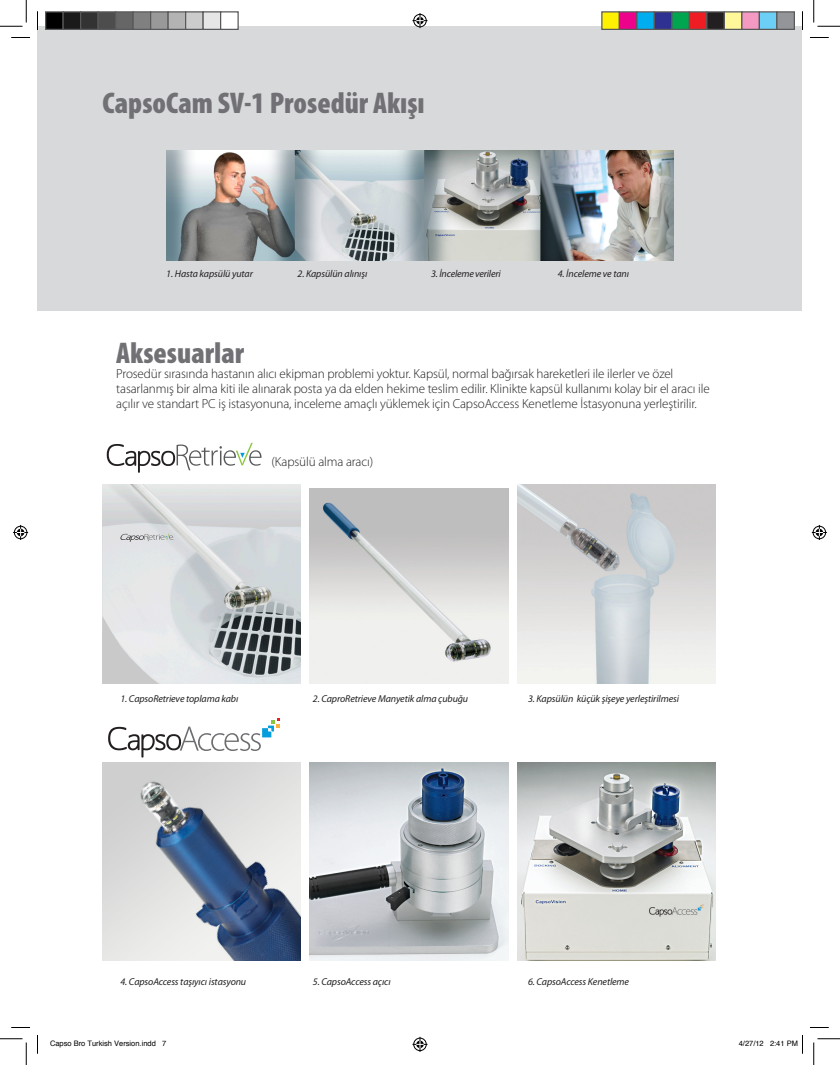
<style>
.page{position:relative;width:840px;height:1065px;background:#fff}
.page>*{position:absolute;margin:0;border:0;box-sizing:border-box;transform-origin:0 0}
.t1{font:900 condensed 30px "Myriad Pro";color:#717074}
.Main_Body_copy_Black{font:300 13.12px/15px "Myriad Pro";letter-spacing:-.01em;color:#231f20}
.Main_Body_copy_Black-2{font:italic 10px "Myriad Pro";letter-spacing:-.01em;color:#231f20}
.t2{font:7.5px "Helvetica";color:#000}
</style>
<div class="page">
<div style="left:38px;top:27px;width:764px;height:284px;background:#d8d9db"></div>
<svg style="left:108px;top:718px;width:172px;height:40px"></svg>
<svg style="left:107px;top:443px;width:155px;height:30px"></svg>
<div style="left:310px;top:485px;width:198px;height:198px;background:linear-gradient(to right,#fff,#fff)"></div>
<img style="left:310px;top:489px;width:198px;height:194px">
<img style="left:102px;top:485px;width:199px;height:198px">
<img style="left:517px;top:485px;width:199px;height:198px">
<img style="left:102px;top:762px;width:199px;height:199px">
<img style="left:310px;top:762px;width:198px;height:199px">
<img style="left:517px;top:762px;width:199px;height:199px">
<img style="left:166px;top:151px;width:508px;height:109px">
<svg style="left:11px;top:37px;width:19px;height:1px"></svg>
<svg style="left:810px;top:37px;width:19px;height:1px"></svg>
<svg style="left:11px;top:1027px;width:19px;height:1px"></svg>
<svg style="left:810px;top:1027px;width:19px;height:1px"></svg>
<svg style="left:37px;top:11px;width:1px;height:19px"></svg>
<svg style="left:37px;top:1035px;width:1px;height:19px"></svg>
<svg style="left:802px;top:11px;width:1px;height:19px"></svg>
<svg style="left:0;top:0;width:27px;height:27px"></svg>
<svg style="left:0;top:1039px;width:27px;height:26px"></svg>
<svg style="left:814px;top:0;width:26px;height:27px"></svg>
<svg style="left:814px;top:1039px;width:26px;height:26px"></svg>
<svg style="left:412px;top:13px;width:16px;height:15px"></svg>
<svg style="left:412px;top:1037px;width:16px;height:15px"></svg>
<svg style="left:13px;top:525px;width:15px;height:15px"></svg>
<svg style="left:812px;top:525px;width:15px;height:15px"></svg>
<div style="left:46px;top:12px;width:17px;height:17px;background:#000"></div>
<div style="left:45px;top:11px;width:19px;height:19px;border:1px solid #595959"></div>
<div style="left:63px;top:12px;width:18px;height:17px;background:#1a1a1a"></div>
<div style="left:62px;top:11px;width:19px;height:19px;border:1px solid #595959"></div>
<div style="left:81px;top:12px;width:17px;height:17px;background:#333"></div>
<div style="left:80px;top:11px;width:19px;height:19px;border:1px solid #595959"></div>
<div style="left:98px;top:12px;width:18px;height:17px;background:#4d4d4d"></div>
<div style="left:98px;top:11px;width:18px;height:19px;border:1px solid #595959"></div>
<div style="left:116px;top:12px;width:17px;height:17px;background:#666"></div>
<div style="left:115px;top:11px;width:19px;height:19px;border:1px solid #595959"></div>
<div style="left:133px;top:12px;width:18px;height:17px;background:#808080"></div>
<div style="left:132px;top:11px;width:19px;height:19px;border:1px solid #595959"></div>
<div style="left:151px;top:12px;width:17px;height:17px;background:#999"></div>
<div style="left:150px;top:11px;width:19px;height:19px;border:1px solid #595959"></div>
<div style="left:168px;top:12px;width:18px;height:17px;background:#b3b3b3"></div>
<div style="left:168px;top:11px;width:18px;height:19px;border:1px solid #595959"></div>
<div style="left:186px;top:12px;width:17px;height:17px;background:#ccc"></div>
<div style="left:185px;top:11px;width:19px;height:19px;border:1px solid #595959"></div>
<div style="left:203px;top:12px;width:18px;height:17px;background:#e6e6e6"></div>
<div style="left:202px;top:11px;width:19px;height:19px;border:1px solid #595959"></div>
<div style="left:221px;top:12px;width:17px;height:17px;background:#fff"></div>
<div style="left:220px;top:11px;width:19px;height:19px;border:1px solid #595959"></div>
<div style="left:602px;top:12px;width:17px;height:17px;background:#fff101"></div>
<div style="left:601px;top:11px;width:19px;height:19px;border:1px solid #595959"></div>
<div style="left:619px;top:12px;width:18px;height:17px;background:#ed028c"></div>
<div style="left:619px;top:11px;width:19px;height:19px;border:1px solid #595959"></div>
<div style="left:637px;top:12px;width:17px;height:17px;background:#00aeef"></div>
<div style="left:636px;top:11px;width:19px;height:19px;border:1px solid #595959"></div>
<div style="left:654px;top:12px;width:18px;height:17px;background:#2e3092"></div>
<div style="left:654px;top:11px;width:18px;height:19px;border:1px solid #595959"></div>
<div style="left:672px;top:12px;width:17px;height:17px;background:#00a54f"></div>
<div style="left:671px;top:11px;width:19px;height:19px;border:1px solid #595959"></div>
<div style="left:689px;top:12px;width:18px;height:17px;background:#ee1d23"></div>
<div style="left:689px;top:11px;width:19px;height:19px;border:1px solid #595959"></div>
<div style="left:707px;top:12px;width:17px;height:17px;background:#231f20"></div>
<div style="left:706px;top:11px;width:19px;height:19px;border:1px solid #595959"></div>
<div style="left:724px;top:12px;width:18px;height:17px;background:#fff79a"></div>
<div style="left:724px;top:11px;width:18px;height:19px;border:1px solid #595959"></div>
<div style="left:742px;top:12px;width:17px;height:17px;background:#f499c2"></div>
<div style="left:741px;top:11px;width:19px;height:19px;border:1px solid #595959"></div>
<div style="left:759px;top:12px;width:18px;height:17px;background:#6bcff6"></div>
<div style="left:759px;top:11px;width:19px;height:19px;border:1px solid #595959"></div>
<div style="left:777px;top:12px;width:17px;height:17px;background:#939598"></div>
<div style="left:776px;top:11px;width:19px;height:19px;border:1px solid #595959"></div>
<svg style="left:802px;top:1035px;width:1px;height:19px"></svg>
<p class="t1" style="left:102px;top:84px;width:324px">CapsoCam SV-1 Prosedür Akışı</p>
<p class="Main_Body_copy_Black-2" style="left:166px;top:268px;width:88px">1. Hasta kapsülü yutar</p>
<p class="Main_Body_copy_Black-2" style="left:298px;top:268px;width:71px">2. Kapsülün alınışı</p>
<p class="Main_Body_copy_Black-2" style="left:431px;top:268px;width:71px">3. İnceleme verileri</p>
<p class="Main_Body_copy_Black-2" style="left:558px;top:268px;width:73px">4. İnceleme ve tanı</p>
<p class="t1" style="left:116px;top:334px;width:129px">Aksesuarlar</p>
<p class="Main_Body_copy_Black" style="left:116px;top:366px;width:595px">Prosedür sırasında hastanın alıcı ekipman problemi yoktur. Kapsül, normal bağırsak hareketleri ile ilerler ve özel tasarlanmış bir alma kiti ile alınarak posta ya da elden hekime teslim edilir. Klinikte kapsül kullanımı kolay bir el aracı ile açılır ve standart PC iş istasyonuna, inceleme amaçlı yüklemek için CapsoAccess Kenetleme İstasyonuna yerleştirilir.</p>
<p class="Main_Body_copy_Black" style="left:271px;top:454px;width:103px">(Kapsülü alma aracı)</p>
<p class="Main_Body_copy_Black-2" style="left:120px;top:692px;width:120px">1. CapsoRetrieve toplama kabı</p>
<p class="Main_Body_copy_Black-2" style="left:313px;top:692px;width:157px">2. CaproRetrieve Manyetik alma çubuğu</p>
<p class="Main_Body_copy_Black-2" style="left:528px;top:692px;width:153px">3. Kapsülün küçük şişeye yerleştirilmesi</p>
<p class="Main_Body_copy_Black-2" style="left:120px;top:975px;width:127px">4. CapsoAccess taşıyıcı istasyonu</p>
<p class="Main_Body_copy_Black-2" style="left:313px;top:975px;width:79px">5. CapsoAccess açıcı</p>
<p class="Main_Body_copy_Black-2" style="left:528px;top:975px;width:103px">6. CapsoAccess Kenetleme</p>
<p class="t2" style="left:50px;top:1038px;width:118px">Capso Bro Turkish Version.indd 7</p>
<p class="t2" style="left:739px;top:1038px;width:61px">4/27/12 2:41 PM</p>
</div>
